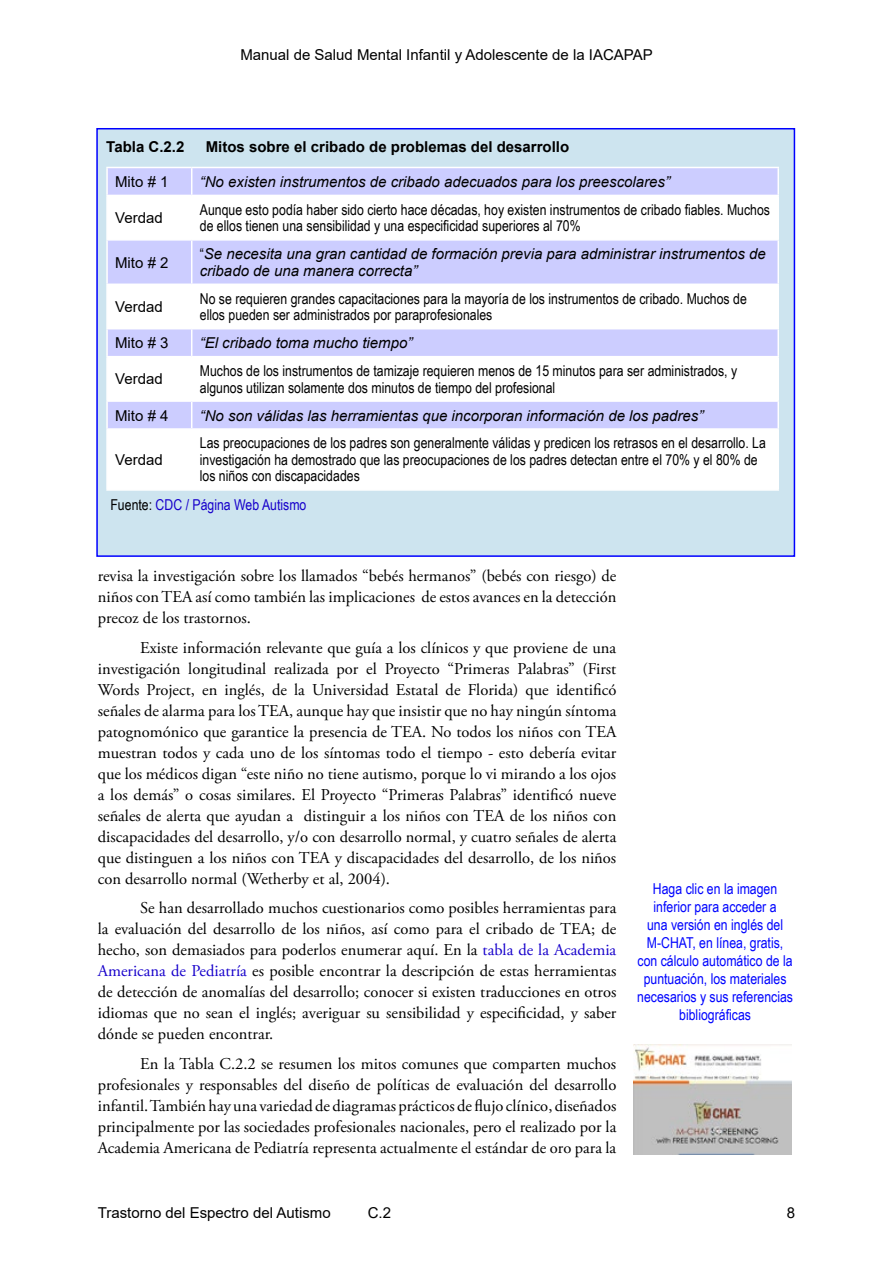
<style>
.page{position:relative;width:893px;height:1263px;background:#fff}
.page>*{position:absolute;margin:0;border:0;box-sizing:border-box;transform-origin:0 0}
.t1{font:16.5px/21px "Adobe Garamond Pro";color:#000;text-align:justify}
.t2{font:15px/16.5px "Arial Narrow";color:#000}
.t3{font:italic 15px/16.5px "Arial";color:#000}
.t4{font:15px/18px "Arial Narrow";color:#0004ff;text-align:center}
.t5{font:15px "Arial";color:#000}
.t6{font:700 15px "Arial";color:#000}
.t7{font:15px "Arial Narrow";color:#1700cb}
.s1{font-family:"Arial Narrow";font-style:normal}
.s2{color:#000}
.s3{color:#1700cb}
</style>
<div class="page">
<div style="left:97px;top:129px;width:697px;height:427px;background:#cde4ef"></div>
<svg style="left:108px;top:168px;width:669px;height:27px;background:#cdceff"></svg>
<svg style="left:108px;top:196px;width:669px;height:293px;background:#edeeff"></svg>
<hr style="left:106px;top:167px;width:86px;height:1px;background:#fff">
<hr style="left:106px;top:168px;width:2px;height:27px;background:#fff">
<hr style="left:192px;top:167px;width:587px;height:1px;background:#fff">
<svg style="left:191px;top:168px;width:1px;height:27px"></svg>
<hr style="left:777px;top:168px;width:2px;height:27px;background:#fff">
<hr style="left:106px;top:195px;width:86px;height:1px;background:#fff">
<hr style="left:106px;top:196px;width:2px;height:43px;background:#fff">
<hr style="left:192px;top:195px;width:587px;height:1px;background:#fff">
<hr style="left:191px;top:196px;width:1px;height:43px;background:#fff">
<hr style="left:777px;top:196px;width:2px;height:43px;background:#fff">
<hr style="left:106px;top:239px;width:86px;height:2px;background:#fff">
<hr style="left:106px;top:241px;width:2px;height:43px;background:#fff">
<hr style="left:192px;top:239px;width:587px;height:2px;background:#fff">
<hr style="left:191px;top:241px;width:1px;height:43px;background:#fff">
<hr style="left:777px;top:241px;width:2px;height:43px;background:#fff">
<hr style="left:106px;top:284px;width:86px;height:1px;background:#fff">
<hr style="left:106px;top:285px;width:2px;height:43px;background:#fff">
<hr style="left:192px;top:284px;width:587px;height:1px;background:#fff">
<hr style="left:191px;top:285px;width:1px;height:43px;background:#fff">
<hr style="left:777px;top:285px;width:2px;height:43px;background:#fff">
<hr style="left:106px;top:328px;width:86px;height:1px;background:#fff">
<hr style="left:106px;top:329px;width:2px;height:27px;background:#fff">
<hr style="left:192px;top:328px;width:587px;height:1px;background:#fff">
<svg style="left:191px;top:329px;width:1px;height:27px"></svg>
<hr style="left:777px;top:329px;width:2px;height:27px;background:#fff">
<hr style="left:106px;top:356px;width:86px;height:1px;background:#fff">
<hr style="left:106px;top:357px;width:2px;height:43px;background:#fff">
<hr style="left:192px;top:356px;width:587px;height:1px;background:#fff">
<hr style="left:191px;top:357px;width:1px;height:43px;background:#fff">
<hr style="left:777px;top:357px;width:2px;height:43px;background:#fff">
<hr style="left:106px;top:400px;width:86px;height:2px;background:#fff">
<hr style="left:106px;top:402px;width:2px;height:26px;background:#fff">
<hr style="left:192px;top:400px;width:587px;height:2px;background:#fff">
<svg style="left:191px;top:402px;width:1px;height:26px"></svg>
<hr style="left:777px;top:402px;width:2px;height:26px;background:#fff">
<hr style="left:106px;top:428px;width:86px;height:2px;background:#fff">
<hr style="left:106px;top:430px;width:2px;height:59px;background:#fff">
<hr style="left:192px;top:428px;width:587px;height:2px;background:#fff">
<hr style="left:191px;top:430px;width:1px;height:59px;background:#fff">
<hr style="left:777px;top:430px;width:2px;height:59px;background:#fff">
<hr style="left:106px;top:489px;width:86px;height:2px;background:#fff">
<hr style="left:192px;top:489px;width:587px;height:2px;background:#fff">
<div style="left:96px;top:128px;width:699px;height:429px;border:2px solid #00f"></div>
<img style="left:633px;top:1044px;width:158px;height:110px">
<p class="t5" style="left:240px;top:45px;width:414px">Manual de Salud Mental Infantil y Adolescente de la IACAPAP</p>
<p class="t6" style="left:106px;top:136px;width:80px">Tabla C.2.2</p>
<p class="t6" style="left:206px;top:136px;width:365px">Mitos sobre el cribado de problemas del desarrollo</p>
<p class="t5" style="left:115px;top:171px;width:55px">Mito # 1</p>
<p class="t3" style="left:200px;top:174px;width:472px">“No existen instrumentos de cribado adecuados para los preescolares”</p>
<p class="t5" style="left:115px;top:207px;width:49px">Verdad</p>
<p class="t2" style="left:200px;top:201px;width:572px">Aunque esto podía haber sido cierto hace décadas, hoy existen instrumentos de cribado fiables. Muchos de ellos tienen una sensibilidad y una especificidad superiores al 70%</p>
<p class="t5" style="left:115px;top:252px;width:55px">Mito # 2</p>
<p class="t3" style="left:200px;top:246px;width:568px"><span class="s1">“</span>Se necesita una gran cantidad de formación previa para administrar instrumentos de cribado de una manera correcta”</p>
<p class="t5" style="left:115px;top:296px;width:49px">Verdad</p>
<p class="t2" style="left:200px;top:290px;width:548px">No se requieren grandes capacitaciones para la mayoría de los instrumentos de cribado. Muchos de ellos pueden ser administrados por paraprofesionales</p>
<p class="t5" style="left:115px;top:333px;width:55px">Mito # 3</p>
<p class="t3" style="left:200px;top:335px;width:214px">“El cribado toma mucho tiempo”</p>
<p class="t5" style="left:115px;top:369px;width:49px">Verdad</p>
<p class="t2" style="left:200px;top:362px;width:539px">Muchos de los instrumentos de tamizaje requieren menos de 15 minutos para ser administrados, y algunos utilizan solamente dos minutos de tiempo del profesional</p>
<p class="t5" style="left:115px;top:405px;width:55px">Mito # 4</p>
<p class="t3" style="left:200px;top:407px;width:505px">“No son válidas las herramientas que incorporan información de los padres”</p>
<p class="t5" style="left:115px;top:449px;width:49px">Verdad</p>
<p class="t2" style="left:200px;top:434px;width:568px">Las preocupaciones de los padres son generalmente válidas y predicen los retrasos en el desarrollo. La investigación ha demostrado que las preocupaciones de los padres detectan entre el 70% y el 80% de los niños con discapacidades</p>
<p class="t7" style="left:110px;top:493px;width:198px"><span class="s2">Fuente:</span> CDC / Página Web Autismo</p>
<p class="t1" style="left:98px;top:566px;width:520px">revisa la investigación sobre los llamados “bebés hermanos” (bebés con riesgo) de niños con TEA así como también las implicaciones de estos avances en la detección precoz de los trastornos.</p>
<p class="t1" style="left:98px;top:637px;width:520px;text-indent:43px">Existe información relevante que guía a los clínicos y que proviene de una investigación longitudinal realizada por el Proyecto “Primeras Palabras” (First Words Project, en inglés, de la Universidad Estatal de Florida) que identificó señales de alarma para los TEA, aunque hay que insistir que no hay ningún síntoma patognomónico que garantice la presencia de TEA. No todos los niños con TEA muestran todos y cada uno de los síntomas todo el tiempo - esto debería evitar que los médicos digan “este niño no tiene autismo, porque lo vi mirando a los ojos a los demás” o cosas similares. El Proyecto “Primeras Palabras” identificó nueve señales de alerta que ayudan a distinguir a los niños con TEA de los niños con discapacidades del desarrollo, y/o con desarrollo normal, y cuatro señales de alerta que distinguen a los niños con TEA y discapacidades del desarrollo, de los niños con desarrollo normal (Wetherby et al, 2004).</p>
<p class="t1" style="left:98px;top:898px;width:520px;text-indent:43px">Se han desarrollado muchos cuestionarios como posibles herramientas para la evaluación del desarrollo de los niños, así como para el cribado de TEA; de hecho, son demasiados para poderlos enumerar aquí. En la <span class="s3">tabla de la Academia Americana de Pediatría</span> es posible encontrar la descripción de estas herramientas de detección de anomalías del desarrollo; conocer si existen traducciones en otros idiomas que no sean el inglés; averiguar su sensibilidad y especificidad, y saber dónde se pueden encontrar.</p>
<p class="t1" style="left:98px;top:1053px;width:520px;text-indent:43px">En la Tabla C.2.2 se resumen los mitos comunes que comparten muchos profesionales y responsables del diseño de políticas de evaluación del desarrollo infantil. También hay una variedad de diagramas prácticos de flujo clínico, diseñados principalmente por las sociedades profesionales nacionales, pero el realizado por la Academia Americana de Pediatría representa actualmente el estándar de oro para la</p>
<p class="t4" style="left:637px;top:879px;width:157px">Haga clic en la imagen inferior para acceder a<br>una versión en inglés del<br>M-CHAT, en línea, gratis, con cálculo automático de la puntuación, los materiales necesarios y sus referencias bibliográficas</p>
<p class="t5" style="left:98px;top:1202px;width:234px">Trastorno del Espectro del Autismo</p>
<p class="t5" style="left:368px;top:1202px;width:25px">C.2</p>
<p class="t5" style="left:787px;top:1202px;width:10px">8</p>
</div>
